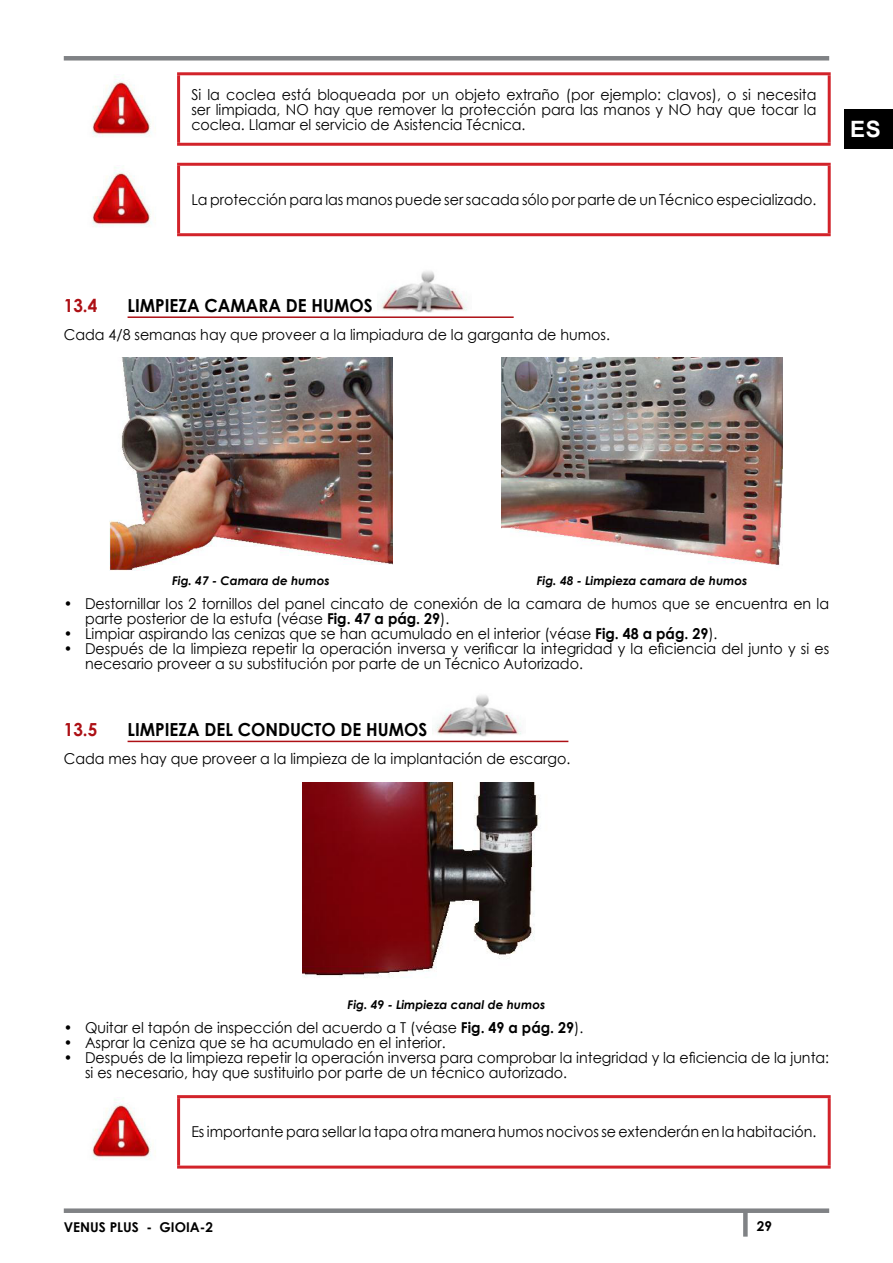
<style>
.page{position:relative;width:893px;height:1263px;background:#fff}
.page>*{position:absolute;margin:0;border:0;box-sizing:border-box;transform-origin:0 0}
.t1{font:700 22.5px "Arial";color:#fff}
.t2{font:700 18px "Century Gothic";color:#000;scale:.95 1}
.t3{font:700 18px "Century Gothic";color:#ad1015;scale:.95 1}
.t4{font:15px/15px "Century Gothic";color:#000;scale:.95 1}
.t5{font:700 13.5px "Century Gothic";color:#000}
.t6{font:italic 700 12px "Century Gothic";color:#000}
.s1{font-weight:700}
</style>
<div class="page">
<div style="left:64px;top:1208px;width:765px;height:5px;background:#808285"></div>
<div style="left:64px;top:56px;width:765px;height:5px;background:#808285"></div>
<div style="left:743px;top:1211px;width:5px;height:25px;background:#808285"></div>
<div style="left:844px;top:109px;width:49px;height:39px;background:#000"></div>
<hr style="left:128px;top:316px;width:386px;height:2px;background:#ad1015">
<hr style="left:128px;top:741px;width:440px;height:1px;background:#ad1015">
<hr style="left:177px;top:72px;width:654px;height:3px;background:#d2232a">
<hr style="left:177px;top:75px;width:3px;height:68px;background:#d2232a">
<hr style="left:828px;top:75px;width:3px;height:68px;background:#d2232a">
<hr style="left:177px;top:143px;width:654px;height:3px;background:#d2232a">
<img style="left:92px;top:76px;width:64px;height:61px">
<hr style="left:177px;top:163px;width:654px;height:3px;background:#d2232a">
<hr style="left:177px;top:166px;width:3px;height:67px;background:#d2232a">
<hr style="left:828px;top:166px;width:3px;height:67px;background:#d2232a">
<hr style="left:177px;top:233px;width:654px;height:3px;background:#d2232a">
<img style="left:92px;top:167px;width:64px;height:60px">
<img style="left:380px;top:271px;width:87px;height:41px">
<img style="left:109px;top:358px;width:284px;height:212px">
<img style="left:502px;top:358px;width:280px;height:207px">
<img style="left:435px;top:695px;width:86px;height:41px">
<img style="left:302px;top:782px;width:237px;height:196px">
<hr style="left:177px;top:1095px;width:654px;height:3px;background:#d2232a">
<hr style="left:177px;top:1098px;width:3px;height:67px;background:#d2232a">
<hr style="left:828px;top:1098px;width:3px;height:67px;background:#d2232a">
<hr style="left:177px;top:1165px;width:654px;height:3px;background:#d2232a">
<img style="left:92px;top:1099px;width:64px;height:61px">
<p class="t4" style="left:191px;top:86px;width:659px;text-align:justify">Si la coclea está bloqueada por un objeto extraño (por ejemplo: clavos), o si necesita ser limpiada, NO hay que remover la protección para las manos y NO hay que tocar la coclea. Llamar el servicio de Asistencia Técnica.</p>
<p class="t4" style="left:191px;top:192px;width:659px">La protección para las manos puede ser sacada sólo por parte de un Técnico especializado.</p>
<h1 class="t1" style="left:850px;top:114px;width:32px">ES</h1>
<p class="t3" style="left:64px;top:292px;width:37px">13.4</p>
<p class="t2" style="left:128px;top:292px;width:260px">LIMPIEZA CAMARA DE HUMOS</p>
<p class="t4" style="left:64px;top:327px;width:576px">Cada 4/8 semanas hay que proveer a la limpiadura de la garganta de humos.</p>
<p class="t6" style="left:172px;top:571px;width:159px">Fig. 47 - Camara de humos</p>
<p class="t6" style="left:537px;top:571px;width:212px">Fig. 48 - Limpieza camara de humos</p>
<p class="t4" style="left:85px;top:596px;width:785px;text-indent:-21px">• Destornillar los 2 tornillos del panel cincato de conexión de la camara de humos que se encuentra en la parte posterior de la estufa (véase <span class="s1">Fig. 47 a pág. 29</span>).</p>
<p class="t4" style="left:64px;top:626px;width:690px">• Limpiar aspirando las cenizas que se han acumulado en el interior (véase <span class="s1">Fig. 48 a pág. 29</span>).</p>
<p class="t4" style="left:85px;top:641px;width:785px;text-indent:-21px">• Después de la limpieza repetir la operación inversa y verificar la integridad y la eficiencia del junto y si es necesario proveer a su substitución por parte de un Técnico Autorizado.</p>
<p class="t3" style="left:64px;top:716px;width:37px">13.5</p>
<p class="t2" style="left:128px;top:716px;width:317px">LIMPIEZA DEL CONDUCTO DE HUMOS</p>
<p class="t4" style="left:64px;top:751px;width:535px">Cada mes hay que proveer a la limpieza de la implantación de escargo.</p>
<p class="t6" style="left:348px;top:995px;width:199px">Fig. 49 - Limpieza canal de humos</p>
<p class="t4" style="left:64px;top:1020px;width:548px">• Quitar el tapón de inspección del acuerdo a T (véase <span class="s1">Fig. 49 a pág. 29</span>).</p>
<p class="t4" style="left:64px;top:1035px;width:403px">• Asprar la ceniza que se ha acumulado en el interior.</p>
<p class="t4" style="left:85px;top:1050px;width:785px;text-indent:-21px">• Después de la limpieza repetir la operación inversa para comprobar la integridad y la eficiencia de la junta: si es necesario, hay que sustituirlo por parte de un técnico autorizado.</p>
<p class="t4" style="left:191px;top:1124px;width:659px">Es importante para sellar la tapa otra manera humos nocivos se extenderán en la habitación.</p>
<p class="t5" style="left:64px;top:1217px;width:151px">VENUS PLUS - GIOIA-2</p>
<p class="t5" style="left:757px;top:1216px;width:17px">29</p>
</div>
